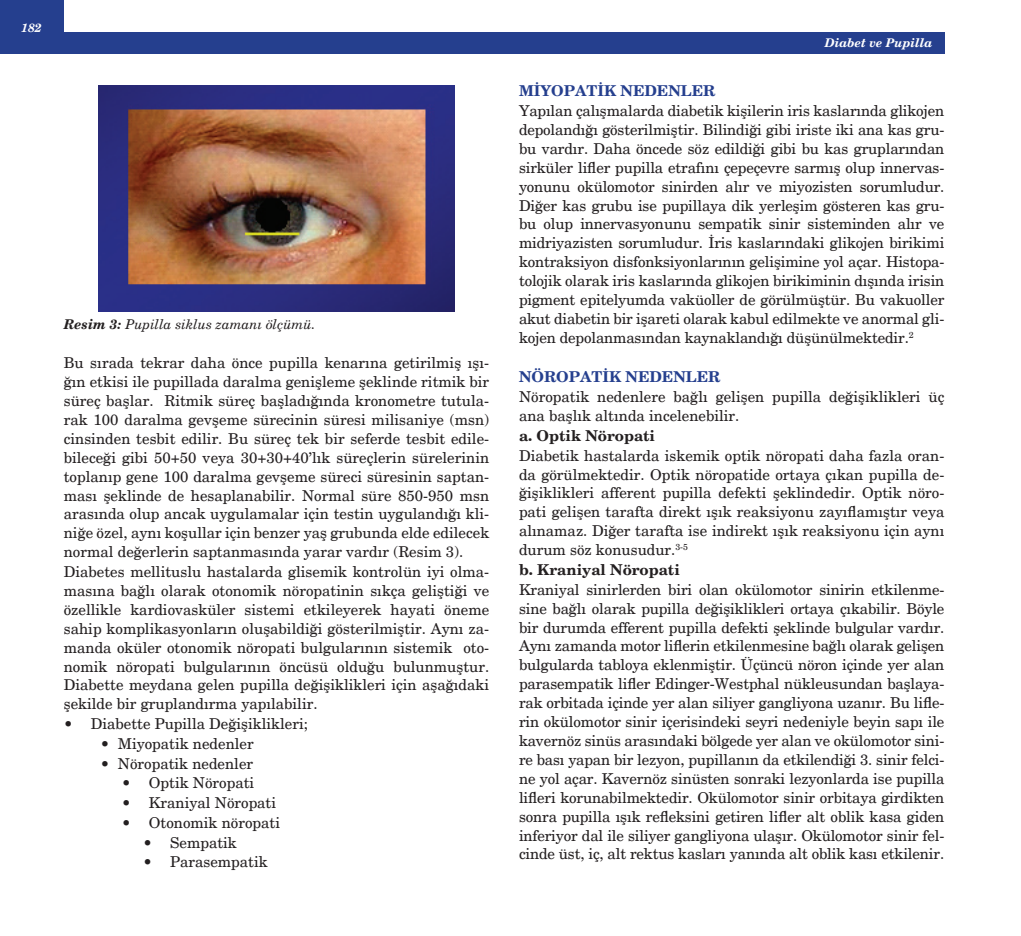
<style>
.page{position:relative;width:1021px;height:936px;background:#fff}
.page>*{position:absolute;margin:0;border:0;box-sizing:border-box;transform-origin:0 0}
.t1{font:15px/18.9px "New Century Schlbk";color:#231f20;text-align:justify}
.t2{font:700 15px "New Century Schlbk";color:#253f8e}
.t3{font:700 15px "New Century Schlbk";color:#231f20}
.t4{font:italic 13.5px "New Century Schlbk";color:#231f20}
.t5{font:italic 700 12px "New Century Schlbk";color:#fff}
.s1{font-weight:700}
</style>
<div class="page">
<div style="left:0;top:0;width:64px;height:53px;background:#253f8e"></div>
<div style="left:0;top:32px;width:944px;height:21px;background:#253f8e"></div>
<img style="left:98px;top:85px;width:357px;height:226px">
<p class="t5" style="left:21px;top:20px;width:22px">182</p>
<p class="t4" style="left:64px;top:316px;width:253px"><span class="s1">Resim 3:</span> Pupilla siklus zamanı ölçümü.</p>
<p class="t1" style="left:64px;top:353px;width:427px">Bu sırada tekrar daha önce pupilla kenarına getirilmiş ışı&shy;ğın etkisi ile pupillada daralma genişleme şeklinde ritmik bir süreç başlar. Ritmik süreç başladığında kronometre tutula&shy;rak 100 daralma gevşeme sürecinin süresi milisaniye (msn) cinsinden tesbit edilir. Bu süreç tek bir seferde tesbit edile&shy;bileceği gibi 50+50 veya 30+30+40’lık süreçlerin sürelerinin toplanıp gene 100 daralma gevşeme süreci süresinin saptan&shy;ması şeklinde de hesaplanabilir. Normal süre 850-950 msn arasında olup ancak uygulamalar için testin uygulandığı kli&shy;niğe özel, aynı koşullar için benzer yaş grubunda elde edilecek normal değerlerin saptanmasında yarar vardır (Resim 3).</p>
<p class="t1" style="left:64px;top:562px;width:427px">Diabetes mellituslu hastalarda glisemik kontrolün iyi olma&shy;masına bağlı olarak otonomik nöropatinin sıkça geliştiği ve özellikle kardiovasküler sistemi etkileyerek hayati öneme sahip komplikasyonların oluşabildiği gösterilmiştir. Aynı za&shy;manda oküler otonomik nöropati bulgularının sistemik oto&shy;nomik nöropati bulgularının öncüsü olduğu bulunmuştur.<br>Diabette meydana gelen pupilla değişiklikleri için aşağıdaki şekilde bir gruplandırma yapılabilir.</p>
<p class="t1" style="left:64px;top:714px;width:246px">• Diabette Pupilla Değişiklikleri;</p>
<p class="t1" style="left:101px;top:734px;width:155px">• Miyopatik nedenler</p>
<p class="t1" style="left:101px;top:754px;width:154px">• Nöropatik nedenler</p>
<p class="t1" style="left:122px;top:773px;width:134px">• Optik Nöropati</p>
<p class="t1" style="left:122px;top:793px;width:156px">• Kraniyal Nöropati</p>
<p class="t1" style="left:122px;top:813px;width:160px">• Otonomik nöropati</p>
<p class="t1" style="left:143px;top:833px;width:95px">• Sempatik</p>
<p class="t1" style="left:143px;top:852px;width:126px">• Parasempatik</p>
<p class="t5" style="left:824px;top:35px;width:109px">Diabet ve Pupilla</p>
<p class="t2" style="left:519px;top:81px;width:198px">MİYOPATİK NEDENLER</p>
<p class="t1" style="left:519px;top:101px;width:427px">Yapılan çalışmalarda diabetik kişilerin iris kaslarında glikojen depolandığı gösterilmiştir. Bilindiği gibi iriste iki ana kas gru&shy;bu vardır. Daha öncede söz edildiği gibi bu kas gruplarından sirküler lifler pupilla etrafını çepeçevre sarmış olup innervas&shy;yonunu okülomotor sinirden alır ve miyozisten sorumludur.<br>Diğer kas grubu ise pupillaya dik yerleşim gösteren kas gru&shy;bu olup innervasyonunu sempatik sinir sisteminden alır ve midriyazisten sorumludur. İris kaslarındaki glikojen birikimi kontraksiyon disfonksiyonlarının gelişimine yol açar. Histopa&shy;tolojik olarak iris kaslarında glikojen birikiminin dışında irisin pigment epitelyumda vaküoller de görülmüştür. Bu vakuoller akut diabetin bir işareti olarak kabul edilmekte ve anormal gli&shy;kojen depolanmasından kaynaklandığı düşünülmektedir.<sup>2</sup></p>
<p class="t2" style="left:519px;top:367px;width:203px">NÖROPATİK NEDENLER</p>
<p class="t1" style="left:519px;top:387px;width:427px">Nöropatik nedenlere bağlı gelişen pupilla değişiklikleri üç ana başlık altında incelenebilir.</p>
<p class="t3" style="left:519px;top:426px;width:138px">a. Optik Nöropati</p>
<p class="t1" style="left:519px;top:446px;width:427px">Diabetik hastalarda iskemik optik nöropati daha fazla oran&shy;da görülmektedir. Optik nöropatide ortaya çıkan pupilla de&shy;ğişiklikleri afferent pupilla defekti şeklindedir. Optik nöro&shy;pati gelişen tarafta direkt ışık reaksiyonu zayıflamıştır veya alınamaz. Diğer tarafta ise indirekt ışık reaksiyonu için aynı durum söz konusudur.<sup>3-5</sup></p>
<p class="t3" style="left:519px;top:560px;width:162px">b. Kraniyal Nöropati</p>
<p class="t1" style="left:519px;top:580px;width:427px">Kraniyal sinirlerden biri olan okülomotor sinirin etkilenme&shy;sine bağlı olarak pupilla değişiklikleri ortaya çıkabilir. Böyle bir durumda efferent pupilla defekti şeklinde bulgular vardır.<br>Aynı zamanda motor liflerin etkilenmesine bağlı olarak gelişen bulgularda tabloya eklenmiştir. Üçüncü nöron içinde yer alan parasempatik lifler Edinger-Westphal nükleusundan başlaya&shy;rak orbitada içinde yer alan siliyer gangliyona uzanır. Bu lifle&shy;rin okülomotor sinir içerisindeki seyri nedeniyle beyin sapı ile kavernöz sinüs arasındaki bölgede yer alan ve okülomotor sini&shy;re bası yapan bir lezyon, pupillanın da etkilendiği 3. sinir felci&shy;ne yol açar. Kavernöz sinüsten sonraki lezyonlarda ise pupilla lifleri korunabilmektedir. Okülomotor sinir orbitaya girdikten sonra pupilla ışık refleksini getiren lifler alt oblik kasa giden inferiyor dal ile siliyer gangliyona ulaşır. Okülomotor sinir fel&shy;cinde üst, iç, alt rektus kasları yanında alt oblik kası etkilenir.</p>
</div>
